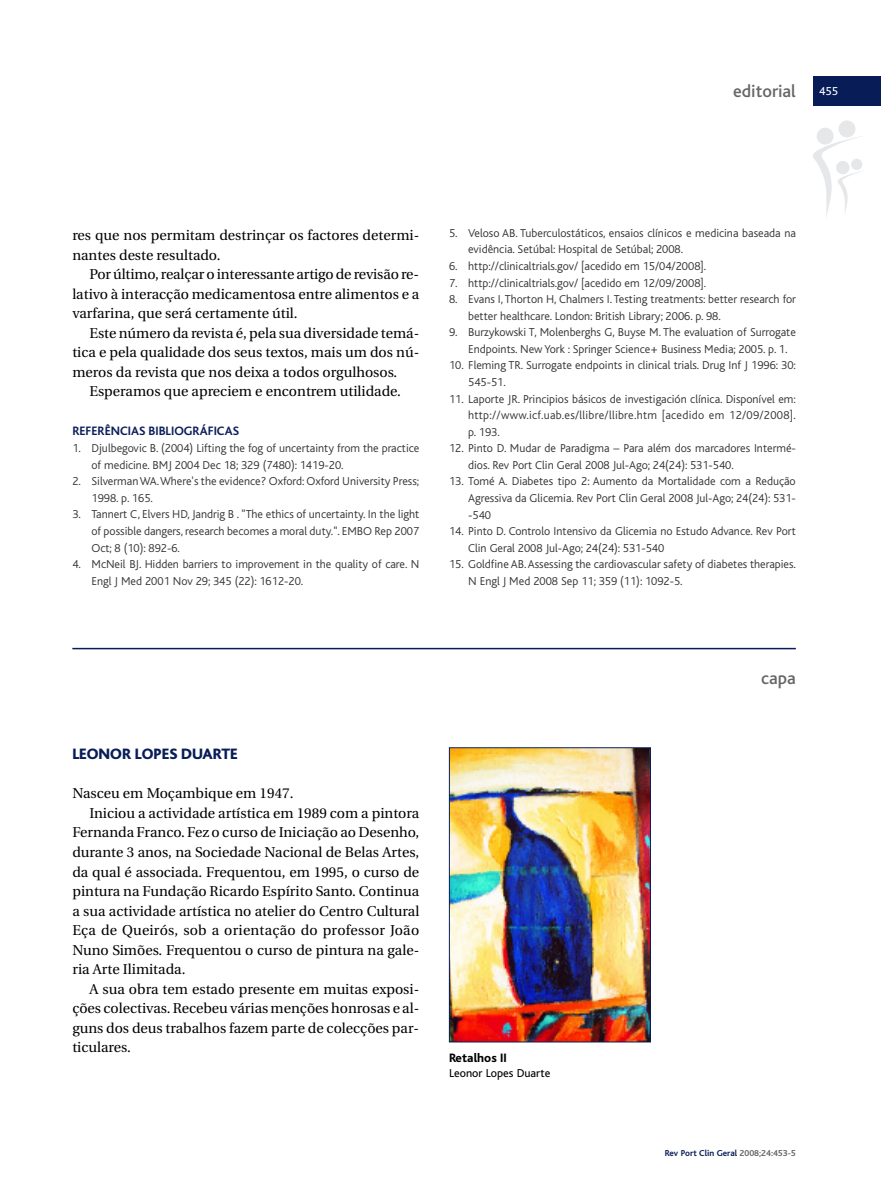
<style>
.page{position:relative;width:881px;height:1191px;background:#fff}
.page>*{position:absolute;margin:0;border:0;box-sizing:border-box;transform-origin:0 0}
.t1{font:500 18px "Bliss";color:#666}
.t2{font:800 15.75px "Bliss";color:#081d58}
.t3{font:14.25px/19.5px "Utopia";color:#000;text-align:justify}
.t4{font:700 12.75px "Bliss";color:#081d58}
.t5{font:800 12.75px "Bliss";color:#000}
.t6{font:300 12px/16.6px "Bliss";color:#333}
.t7{font:12px "Bliss";color:#000}
.t8{font:12px "Bliss";color:#fff}
.t9{font:700 9px "Bliss";color:#081d58}
.s1{color:#666}
</style>
<div class="page">
<svg style="left:813px;top:120px;width:49px;height:97px"></svg>
<div style="left:812px;top:77px;width:68px;height:29px;background:#081d58"></div>
<hr style="left:72px;top:648px;width:723px;height:1px;background:#081d58">
<img style="left:451px;top:749px;width:197px;height:291px">
<div style="left:449px;top:747px;width:201px;height:295px;border:1px solid #081d58"></div>
<h1 class="t1" style="left:732px;top:85px;width:64px">editorial</h1>
<p class="t8" style="left:819px;top:87px;width:20px">455</p>
<p class="t3" style="left:72px;top:227px;width:348px">res que nos permitam destrinçar os factores determi&shy;nantes deste resultado.</p>
<p class="t3" style="left:72px;top:266px;width:348px;text-indent:17px">Por último, realçar o interessante artigo de revisão re&shy;lativo à interacção medicamentosa entre alimentos e a varfarina, que será certamente útil.</p>
<p class="t3" style="left:72px;top:324px;width:348px;text-indent:17px">Este número da revista é, pela sua diversidade temá&shy;tica e pela qualidade dos seus textos, mais um dos nú&shy;meros da revista que nos deixa a todos orgulhosos.</p>
<p class="t3" style="left:89px;top:383px;width:313px">Esperamos que apreciem e encontrem utilidade.</p>
<p class="t4" style="left:72px;top:427px;width:168px">REFERÊNCIAS BIBLIOGRÁFICAS</p>
<p class="t6" style="left:91px;top:441px;width:329px;text-indent:-19px">1. Djulbegovic B. (2004) Lifting the fog of uncertainty from the practice of medicine. BMJ 2004 Dec 18; 329 (7480): 1419-20.</p>
<p class="t6" style="left:91px;top:474px;width:329px;text-indent:-19px">2. Silverman WA.Where's the evidence? Oxford: Oxford University Press;<br>1998. p. 165.</p>
<p class="t6" style="left:91px;top:507px;width:329px;text-align:justify;text-indent:-19px">3. Tannert C, Elvers HD, Jandrig B . "The ethics of uncertainty. In the light of possible dangers, research becomes a moral duty.". EMBO Rep 2007<br>Oct; 8 (10): 892-6.</p>
<p class="t6" style="left:91px;top:557px;width:329px;text-indent:-19px">4. McNeil BJ. Hidden barriers to improvement in the quality of care. N<br>Engl J Med 2001 Nov 29; 345 (22): 1612-20.</p>
<p class="t6" style="left:468px;top:226px;width:329px;text-indent:-19px">5. Veloso AB. Tuberculostáticos, ensaios clínicos e medicina baseada na evidência. Setúbal: Hospital de Setúbal; 2008.</p>
<p class="t6" style="left:449px;top:259px;width:258px">6. http://clinicaltrials.gov/ [acedido em 15/04/2008].</p>
<p class="t6" style="left:449px;top:275px;width:258px">7. http://clinicaltrials.gov/ [acedido em 12/09/2008].</p>
<p class="t6" style="left:468px;top:292px;width:329px;text-indent:-19px">8. Evans I, Thorton H, Chalmers I. Testing treatments: better research for better healthcare. London: British Library; 2006. p. 98.</p>
<p class="t6" style="left:468px;top:325px;width:329px;text-indent:-19px">9. Burzykowski T, Molenberghs G, Buyse M. The evaluation of Surrogate<br>Endpoints. New York : Springer Science+ Business Media; 2005. p. 1.</p>
<p class="t6" style="left:468px;top:358px;width:329px;text-indent:-19px">10. Fleming TR. Surrogate endpoints in clinical trials. Drug Inf J 1996: 30:<br>545-51.</p>
<p class="t6" style="left:468px;top:391px;width:329px;text-align:justify;text-indent:-19px">11. Laporte JR. Principios básicos de investigación clínica. Disponível em: http://www.icf.uab.es/llibre/llibre.htm [acedido em 12/09/2008]. p. 193.</p>
<p class="t6" style="left:468px;top:441px;width:329px;text-indent:-19px">12. Pinto D. Mudar de Paradigma – Para além dos marcadores Intermé&shy;dios. Rev Port Clin Geral 2008 Jul-Ago; 24(24): 531-540.</p>
<p class="t6" style="left:468px;top:474px;width:329px;text-align:justify;text-indent:-19px">13. Tomé A. Diabetes tipo 2: Aumento da Mortalidade com a Redução Agressiva da Glicemia. Rev Port Clin Geral 2008 Jul-Ago; 24(24): 531- -540</p>
<p class="t6" style="left:468px;top:524px;width:329px;text-indent:-19px">14. Pinto D. Controlo Intensivo da Glicemia no Estudo Advance. Rev Port<br>Clin Geral 2008 Jul-Ago; 24(24): 531-540</p>
<p class="t6" style="left:468px;top:557px;width:329px;text-indent:-19px">15. Goldfine AB.Assessing the cardiovascular safety of diabetes therapies.<br>N Engl J Med 2008 Sep 11; 359 (11): 1092-5.</p>
<h2 class="t2" style="left:72px;top:749px;width:167px">LEONOR LOPES DUARTE</h2>
<p class="t3" style="left:72px;top:785px;width:223px">Nasceu em Moçambique em 1947.</p>
<p class="t3" style="left:89px;top:804px;width:331px">Iniciou a actividade artística em 1989 com a pintora</p>
<p class="t3" style="left:72px;top:824px;width:348px">Fernanda Franco. Fez o curso de Iniciação ao Desenho,</p>
<p class="t3" style="left:72px;top:843px;width:348px">durante 3 anos, na Sociedade Nacional de Belas Artes,</p>
<p class="t3" style="left:72px;top:863px;width:348px">da qual é associada. Frequentou, em 1995, o curso de</p>
<p class="t3" style="left:72px;top:882px;width:348px">pintura na Fundação Ricardo Espírito Santo. Continua</p>
<p class="t3" style="left:72px;top:902px;width:348px">a sua actividade artística no atelier do Centro Cultural</p>
<p class="t3" style="left:72px;top:921px;width:348px">Eça de Queirós, sob a orientação do professor João</p>
<p class="t3" style="left:72px;top:941px;width:348px">Nuno Simões. Frequentou o curso de pintura na gale-</p>
<p class="t3" style="left:72px;top:960px;width:114px">ria Arte Ilimitada.</p>
<p class="t3" style="left:89px;top:980px;width:331px">A sua obra tem estado presente em muitas exposi-</p>
<p class="t3" style="left:72px;top:999px;width:348px">ções colectivas. Recebeu várias menções honrosas e al-</p>
<p class="t3" style="left:72px;top:1019px;width:348px">guns dos deus trabalhos fazem parte de colecções par-</p>
<p class="t3" style="left:72px;top:1038px;width:60px">ticulares.</p>
<p class="t5" style="left:449px;top:1053px;width:59px">Retalhos II</p>
<p class="t7" style="left:449px;top:1068px;width:103px">Leonor Lopes Duarte</p>
<h1 class="t1" style="left:761px;top:672px;width:36px">capa</h1>
<p class="t9" style="left:664px;top:1149px;width:132px">Rev Port Clin Geral <span class="s1">2008;24:453-5</span></p>
</div>
